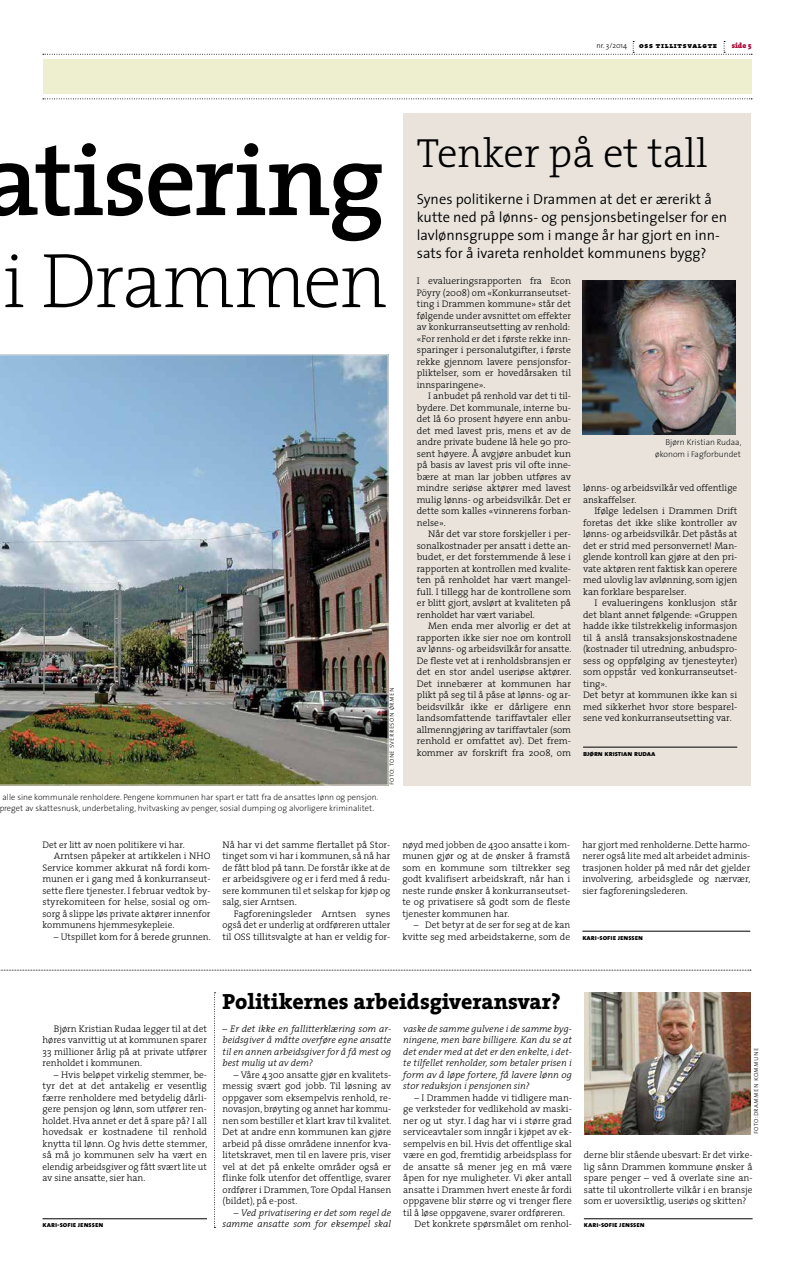
<style>
.page{position:relative;width:794px;height:1276px;background:#fff}
.page>*{position:absolute;margin:0;border:0;box-sizing:border-box;transform-origin:0 0}
.t1{font:600 102px "The Serif";letter-spacing:-.025em;color:#000}
.t2{font:200 78px "The Serif";letter-spacing:-.025em;color:#000}
.t3{font:300 41px "The Serif";color:#000}
.t4{font:800 22px "The Serif";color:#000}
.t5{font:300 14.5px/18px "The Sans";color:#000}
.t6{font:300 9.5px/11.5px "The Serif";color:#000;text-align:justify}
.t7{font:italic 300 9.5px/11.5px "The Serif";color:#000;text-align:justify}
.t8{font:200 8.5px/11px "The Sans";color:#000;text-align:center}
.t9{font:7.5px "The Sans Extra Bold Caps";color:#000}
.t10{font:7.5px "The Sans Extra Light Caps";letter-spacing:.04em;color:#000}
.t11{font:7.5px "The Serif Black Caps";letter-spacing:.095em;color:#000}
.t12{font:300 7.5px "The Sans";color:#000}
.t13{font:900 7.5px "The Serif";color:#ab0635}
</style>
<div class="page">
<svg style="left:43px;top:41px;width:709px;height:14px"></svg>
<div style="left:43px;top:60px;width:708px;height:34px;background:#eeefce"></div>
<svg style="left:43px;top:98px;width:709px;height:1px"></svg>
<hr style="left:582px;top:931px;width:168px;height:1px;background:#000">
<svg style="left:0;top:969px;width:751px;height:1px"></svg>
<img style="left:0;top:354px;width:388px;height:431px">
<hr style="left:584px;top:1218px;width:168px;height:1px;background:#000">
<img style="left:585px;top:992px;width:165px;height:142px">
<svg style="left:214px;top:992px;width:1px;height:236px"></svg>
<hr style="left:43px;top:1218px;width:164px;height:1px;background:#000">
<div style="left:403px;top:113px;width:347px;height:672px;background:#e9e3dc"></div>
<hr style="left:583px;top:747px;width:154px;height:1px;background:#000">
<img style="left:582px;top:280px;width:154px;height:154px">
<p class="t12" style="left:596px;top:41px;width:32px">nr. 3/2014</p>
<p class="t11" style="left:639px;top:41px;width:79px">oss tillitsvalgte</p>
<p class="t13" style="left:731px;top:41px;width:21px">side 5</p>
<h1 class="t1" style="left:-16px;top:115px;width:402px">atisering</h1>
<h2 class="t2" style="left:3px;top:231px;width:386px">i Drammen</h2>
<p class="t8" style="left:-1px;top:792px;width:380px">alle sine kommunale renholdere. Pengene kommunen har spart er tatt fra de ansattes lønn og pensjon. preget av skattesnusk, underbetaling, hvitvasking av penger, sosial dumping og alvorligere kriminalitet.</p>
<p class="t10" style="left:386px;top:785px;width:99px;rotate:-90deg">foto: tone sverreson ørmen</p>
<h3 class="t3" style="left:417px;top:127px;width:292px">Tenker på et tall</h3>
<h3 class="t5" style="left:417px;top:190px;width:312px">Synes politikerne i Drammen at det er ærerikt å kutte ned på lønns- og pensjonsbetingelser for en lavlønnsgruppe som i mange år har gjort en inn&shy;sats for å ivareta renholdet kommunens bygg?</h3>
<p class="t6" style="left:417px;top:275px;width:156px">I evalueringsrapporten fra Econ Pöyry (2008) om «Konkurranseutset&shy;ting i Drammen kommune» står det følgende under avsnittet om effekter av konkurranseutsetting av renhold: «For renhold er det i første rekke inn&shy;sparinger i personalutgifter, i første rekke gjennom lavere pensjonsfor&shy;pliktelser, som er hovedårsaken til innsparingene».</p>
<p class="t6" style="left:417px;top:390px;width:156px;text-indent:11px">I anbudet på renhold var det ti til&shy;bydere. Det kommunale, interne bu&shy;det lå 60 prosent høyere enn anbu&shy;det med lavest pris, mens et av de andre private budene lå hele 90 pro&shy;sent høyere. Å avgjøre anbudet kun på basis av lavest pris vil ofte inne&shy;bære at man lar jobben utføres av mindre seriøse aktører med lavest mulig lønns- og arbeidsvilkår. Det er dette som kalles «vinnerens forban&shy;nelse».</p>
<p class="t6" style="left:417px;top:528px;width:156px;text-indent:11px">Når det var store forskjeller i per&shy;sonalkostnader per ansatt i dette an&shy;budet, er det forstemmende å lese i rapporten at kontrollen med kvalite&shy;ten på renholdet har vært mangel&shy;full. I tillegg har de kontrollene som er blitt gjort, avslørt at kvaliteten på renholdet har vært variabel.</p>
<p class="t6" style="left:417px;top:620px;width:156px;text-indent:11px">Men enda mer alvorlig er det at rapporten ikke sier noe om kontroll av lønns- og arbeidsvilkår for ansatte.<br>De fleste vet at i renholdsbransjen er det en stor andel useriøse aktører.<br>Det innebærer at kommunen har plikt på seg til å påse at lønns- og ar&shy;beidsvilkår ikke er dårligere enn landsomfattende tariffavtaler eller allmenngjøring av tariffavtaler (som renhold er omfattet av). Det frem&shy;kommer av forskrift fra 2008, om</p>
<p class="t8" style="left:655px;top:436px;width:88px;line-height:11.5px;text-align:right">Bjørn Kristian Rudaa, økonom i Fagforbundet</p>
<p class="t6" style="left:583px;top:482px;width:156px">lønns- og arbeidsvilkår ved offentlige anskaffelser.</p>
<p class="t6" style="left:583px;top:505px;width:156px;text-indent:11px">Ifølge ledelsen i Drammen Drift foretas det ikke slike kontroller av lønns- og arbeidsvilkår. Det påstås at det er strid med personvernet! Man&shy;glende kontroll kan gjøre at den pri&shy;vate aktøren rent faktisk kan operere med ulovlig lav avlønning, som igjen kan forklare besparelser.</p>
<p class="t6" style="left:583px;top:597px;width:156px;text-align:left;text-indent:11px">I evalueringens konklusjon står det blant annet følgende: «Gruppen hadde ikke tilstrekkelig informasjon til å anslå transaksjonskostnadene (kostnader til utredning, anbudspro&shy;sess og oppfølging av tjenesteyter) som oppstår ved konkurranseutset&shy;ting».<br>Det betyr at kommunen ikke kan si med sikkerhet hvor store besparel&shy;sene ved konkurranseutsetting var.</p>
<p class="t9" style="left:583px;top:748px;width:74px">bjørn kristian rudaa</p>
<p class="t6" style="left:43px;top:839px;width:144px">Det er litt av noen politikere vi har.</p>
<p class="t6" style="left:54px;top:850px;width:158px">Arntsen påpeker at artikkelen i NHO</p>
<p class="t6" style="left:43px;top:862px;width:169px">Service kommer akkurat nå fordi kom-</p>
<p class="t6" style="left:43px;top:873px;width:169px">munen er i gang med å konkurranseut-</p>
<p class="t6" style="left:43px;top:885px;width:169px">sette flere tjenester. I februar vedtok by-</p>
<p class="t6" style="left:43px;top:896px;width:169px">styrekomiteen for helse, sosial og om-</p>
<p class="t6" style="left:43px;top:908px;width:169px">sorg å slippe løs private aktører innenfor</p>
<p class="t6" style="left:43px;top:919px;width:133px">kommunens hjemmesykepleie.</p>
<p class="t6" style="left:54px;top:931px;width:158px">– Utspillet kom for å berede grunnen.</p>
<p class="t6" style="left:222px;top:839px;width:169px">Nå har vi det samme flertallet på Stor&shy;tinget som vi har i kommunen, så nå har de fått blod på tann. De forstår ikke at de er arbeidsgivere og er i ferd med å redu&shy;sere kommunen til et selskap for kjøp og salg, sier Arntsen.</p>
<p class="t6" style="left:222px;top:908px;width:169px;text-indent:11px">Fagforeningsleder Arntsen synes også det er underlig at ordføreren uttaler til OSS tillitsvalgte at han er veldig for-</p>
<p class="t6" style="left:402px;top:839px;width:169px">nøyd med jobben de 4300 ansatte i kom&shy;munen gjør og at de ønsker å framstå som en kommune som tiltrekker seg godt kvalifisert arbeidskraft, når han i neste runde ønsker å konkurranseutset&shy;te og privatisere så godt som de fleste tjenester kommunen har.</p>
<p class="t6" style="left:402px;top:919px;width:169px;text-align:right">– Det betyr at de ser for seg at de kan kvitte seg med arbeidstakerne, som de</p>
<p class="t6" style="left:582px;top:839px;width:170px">har gjort med renholderne. Dette harmo&shy;nerer også lite med alt arbeidet adminis&shy;trasjonen holder på med når det gjelder involvering, arbeidsglede og nærvær, sier fagforeningslederen.</p>
<p class="t9" style="left:582px;top:932px;width:62px">kari-sofie jenssen</p>
<p class="t6" style="left:43px;top:1023px;width:166px;text-indent:11px">Bjørn Kristian Rudaa legger til at det høres vanvittig ut at kommunen sparer 33 millioner årlig på at private utfører renholdet i kommunen.</p>
<p class="t6" style="left:43px;top:1069px;width:166px;text-indent:11px">– Hvis beløpet virkelig stemmer, be&shy;tyr det at det antakelig er vesentlig færre renholdere med betydelig dårli&shy;gere pensjon og lønn, som utfører ren&shy;holdet. Hva annet er det å spare på? I all hovedsak er kostnadene til renhold knytta til lønn. Og hvis dette stemmer, så må jo kommunen selv ha vært en elendig arbeidsgiver og fått svært lite ut av sine ansatte, sier han.</p>
<p class="t9" style="left:43px;top:1220px;width:62px">kari-sofie jenssen</p>
<h3 class="t4" style="left:223px;top:987px;width:340px">Politikernes arbeidsgiveransvar?</h3>
<p class="t7" style="left:223px;top:1023px;width:170px">– Er det ikke en fallitterklæring som ar&shy;beidsgiver å måtte overføre egne ansatte til en annen arbeidsgiver for å få mest og best mulig ut av dem?</p>
<p class="t6" style="left:223px;top:1069px;width:170px;text-indent:11px">– Våre 4300 ansatte gjør en kvalitets&shy;messig svært god jobb. Til løsning av oppgaver som eksempelvis renhold, re&shy;novasjon, brøyting og annet har kommu&shy;nen som bestiller et klart krav til kvalitet.<br>Det at andre enn kommunen kan gjøre arbeid på disse områdene innenfor kva&shy;litetskravet, men til en lavere pris, viser vel at det på enkelte områder også er flinke folk utenfor det offentlige, svarer ordfører i Drammen, Tore Opdal Hansen (bildet), på e-post.</p>
<p class="t7" style="left:223px;top:1207px;width:170px;text-align:right">– Ved privatisering er det som regel de samme ansatte som for eksempel skal</p>
<p class="t7" style="left:403px;top:1023px;width:170px">vaske de samme gulvene i de samme byg&shy;ningene, men bare billigere. Kan du se at det ender med at det er den enkelte, i det&shy;te tilfellet renholder, som betaler prisen i form av å løpe fortere, få lavere lønn og stor reduksjon i pensjonen sin?</p>
<p class="t6" style="left:414px;top:1092px;width:159px">– I Drammen hadde vi tidligere man-</p>
<p class="t6" style="left:403px;top:1103px;width:170px">ge verksteder for vedlikehold av maski-</p>
<p class="t6" style="left:403px;top:1115px;width:170px">ner og ut styr. I dag har vi i større grad</p>
<p class="t6" style="left:403px;top:1126px;width:170px">serviceavtaler som inngår i kjøpet av ek-</p>
<p class="t6" style="left:403px;top:1138px;width:170px">sempelvis en bil. Hvis det offentlige skal</p>
<p class="t6" style="left:403px;top:1149px;width:170px">være en god, fremtidig arbeidsplass for</p>
<p class="t6" style="left:403px;top:1161px;width:170px">de ansatte så mener jeg en må være</p>
<p class="t6" style="left:403px;top:1172px;width:170px">åpen for nye muligheter. Vi øker antall</p>
<p class="t6" style="left:403px;top:1184px;width:170px">ansatte i Drammen hvert eneste år fordi</p>
<p class="t6" style="left:403px;top:1195px;width:170px">oppgavene blir større og vi trenger flere</p>
<p class="t6" style="left:403px;top:1207px;width:163px">til å løse oppgavene, svarer ordføreren.</p>
<p class="t6" style="left:414px;top:1218px;width:159px">Det konkrete spørsmålet om renhol-</p>
<p class="t10" style="left:751px;top:1134px;width:88px;rotate:-90deg">foto:drammen kommune</p>
<p class="t6" style="left:584px;top:1149px;width:170px">derne blir stående ubesvart: Er det virke&shy;lig sånn Drammen kommune ønsker å spare penger – ved å overlate sine an&shy;satte til ukontrollerte vilkår i en bransje som er uoversiktlig, useriøs og skitten?</p>
<p class="t9" style="left:584px;top:1220px;width:62px">kari-sofie jenssen</p>
</div>
